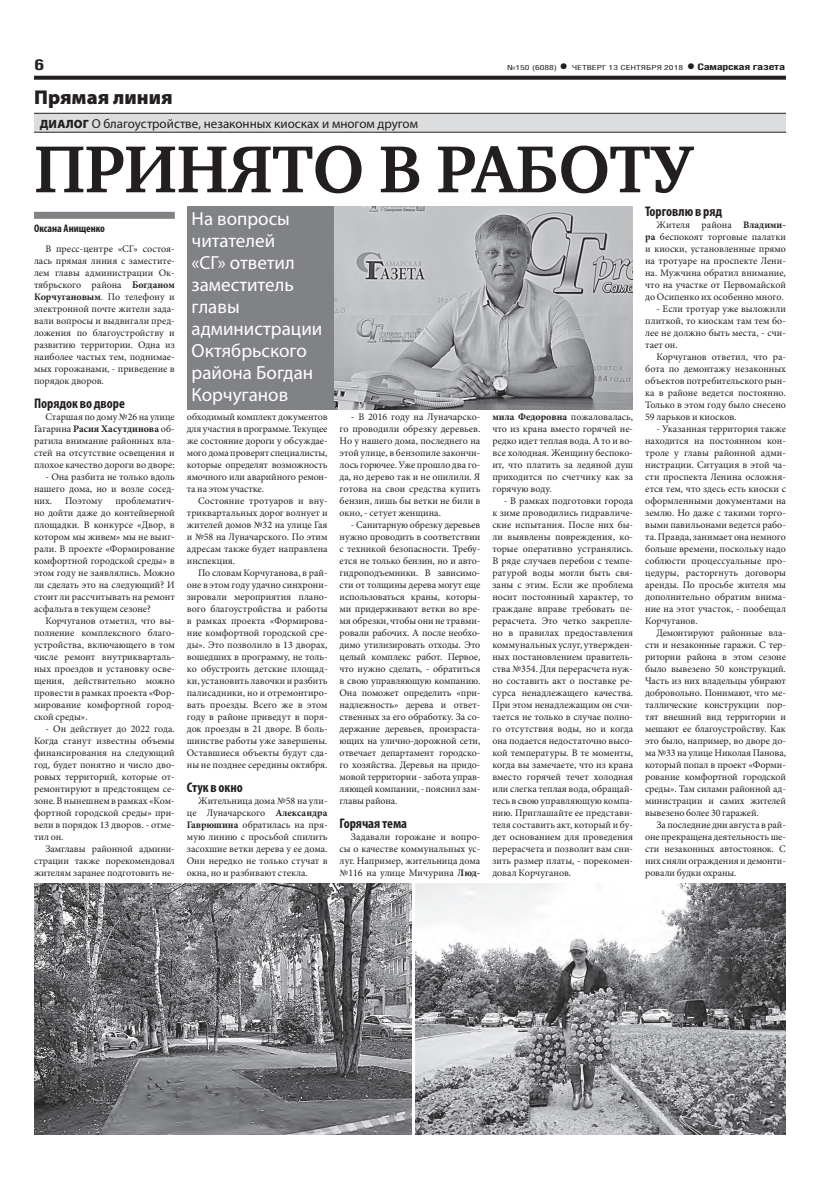
<style>
.page{position:relative;width:820px;height:1191px;background:#fff}
.page>*{position:absolute;margin:0;border:0;box-sizing:border-box;transform-origin:0 0}
.заголовок{font:700 68px "Charter C";letter-spacing:-.01em;color:#231f20}
.рубрика{font:900 20px "Myriad Pro";color:#231f20}
.подзаголовок{font:19px/22px "Myriad Pro";color:#fff}
.t1{font:700 15px "Helios Cond";color:#231f20;scale:1.4 1}
.ЗАГ_в_ТЕКСТЕ{font:700 condensed 14px "Myriad Pro";color:#231f20}
.надзаголовок{font:13px "Myriad Pro";color:#231f20}
.автор_чб{font:700 condensed 11px "Myriad Pro";color:#231f20}
.ОСНОВНОЙ{font:10px/12px "Minion Pro";color:#231f20;text-align:justify}
.t2{font:7px "Helios Cond";color:#231f20;scale:1.4 1}
.s1{font-weight:700;font-size:16px}
.s2{font-weight:700;font-size:9px}
.s3{font-weight:900;font-size:12px}
.s4{font-weight:700}
</style>
<div class="page">
<svg style="left:34px;top:76px;width:751px;height:4px;background:#322f2f"></svg>
<div style="left:34px;top:113px;width:751px;height:19px;background:#dcdddf"></div>
<hr style="left:34px;top:113px;width:751px;height:1px;background:#231f20">
<hr style="left:34px;top:132px;width:751px;height:1px;background:#231f20">
<div style="left:34px;top:212px;width:141px;height:7px;background:#808285"></div>
<img style="left:333px;top:207px;width:299px;height:203px">
<div style="left:187px;top:207px;width:146px;height:203px;background:#808285"></div>
<img style="left:34px;top:883px;width:377px;height:251px">
<img style="left:415px;top:883px;width:370px;height:251px">
<p class="t1" style="left:34px;top:55px;width:9px">6</p>
<p class="t2" style="left:507px;top:63px;width:200px">№150 (6088) <span class="s1">•</span> ЧЕТВЕРГ 13 СЕНТЯБРЯ 2018 <span class="s1">•</span> <span class="s2">Самарская газета</span></p>
<p class="рубрика" style="left:34px;top:86px;width:140px">Прямая линия</p>
<p class="надзаголовок" style="left:40px;top:115px;width:379px"><span class="s3">ДИАЛОГ</span> О благоустройстве, незаконных киосках и многом другом</p>
<p class="заголовок" style="left:34px;top:132px;width:660px">ПРИНЯТО В РАБОТУ</p>
<p class="подзаголовок" style="left:191px;top:207px;width:132px">На вопросы читателей<br>«СГ» ответил заместитель главы администрации<br>Октябрьского района Богдан<br>Корчуганов</p>
<p class="ЗАГ_в_ТЕКСТЕ" style="left:645px;top:203px;width:78px">Торговлю в ряд</p>
<p class="ОСНОВНОЙ" style="left:645px;top:219px;width:142px;text-indent:11px">Жителя района <span class="s4">Владими&shy;ра</span> беспокоят торговые палатки и киоски, установленные прямо на тротуаре на проспекте Лени&shy;на. Мужчина обратил внимание, что на участке от Первомайской до Осипенко их особенно много.</p>
<p class="ОСНОВНОЙ" style="left:645px;top:303px;width:142px;text-indent:11px">- Если тротуар уже выложили плиткой, то киоскам там тем бо&shy;лее не должно быть места, - счи&shy;тает он.</p>
<p class="ОСНОВНОЙ" style="left:645px;top:351px;width:142px;text-indent:11px">Корчуганов ответил, что ра&shy;бота по демонтажу незаконных объектов потребительского рын&shy;ка в районе ведется постоянно.<br>Только в этом году было снесено 59 ларьков и киосков.</p>
<p class="ОСНОВНОЙ" style="left:645px;top:423px;width:142px;text-indent:11px">- Указанная территория также находится на постоянном кон&shy;троле у главы районной адми&shy;нистрации. Ситуация в этой ча&shy;сти проспекта Ленина осложня&shy;ется тем, что здесь есть киоски с оформленными документами на землю. Но даже с такими торго&shy;выми павильонами ведется рабо&shy;та. Правда, занимает она немного больше времени, поскольку надо соблюсти процессуальные про&shy;цедуры, расторгнуть договоры аренды. По просьбе жителя мы дополнительно обратим внима&shy;ние на этот участок, - пообещал Корчуганов.</p>
<p class="ОСНОВНОЙ" style="left:645px;top:627px;width:142px;text-indent:11px">Демонтируют районные вла&shy;сти и незаконные гаражи. С тер&shy;ритории района в этом сезоне было вывезено 50 конструкций.<br>Часть из них владельцы убирают добровольно. Понимают, что ме&shy;таллические конструкции пор&shy;тят внешний вид территории и мешают ее благоустройству. Как это было, например, во дворе до&shy;ма №33 на улице Николая Панова, который попал в проект «Форми&shy;рование комфортной городской среды». Там силами районной ад&shy;министрации и самих жителей вывезено более 30 гаражей.</p>
<p class="ОСНОВНОЙ" style="left:645px;top:819px;width:142px;text-indent:11px">За последние дни августа в рай&shy;оне прекращена деятельность ше&shy;сти незаконных автостоянок. С них сняли ограждения и демонти&shy;ровали будки охраны.</p>
<p class="автор_чб" style="left:34px;top:222px;width:72px">Оксана Анищенко</p>
<p class="ОСНОВНОЙ" style="left:34px;top:243px;width:142px;text-indent:11px">В пресс-центре «СГ» состоя&shy;лась прямая линия с заместите&shy;лем главы администрации Ок&shy;тябрьского района <span class="s4">Богданом Корчугановым</span>. По телефону и электронной почте жители зада&shy;вали вопросы и выдвигали пред&shy;ложения по благоустройству и развитию территории. Одна из наиболее частых тем, поднимае&shy;мых горожанами, - приведение в порядок дворов.</p>
<p class="ЗАГ_в_ТЕКСТЕ" style="left:34px;top:395px;width:92px">Порядок во дворе</p>
<p class="ОСНОВНОЙ" style="left:34px;top:411px;width:142px;text-indent:11px">Старшая по дому №26 на улице Гагарина <span class="s4">Расия Хасутдинова</span> об&shy;ратила внимание районных вла&shy;стей на отсутствие освещения и плохое качество дороги во дворе:</p>
<p class="ОСНОВНОЙ" style="left:34px;top:471px;width:142px;text-indent:11px">- Она разбита не только вдоль нашего дома, но и возле сосед&shy;них.</p>
<p class="ОСНОВНОЙ" style="left:187px;top:411px;width:142px">обходимый комплект документов для участия в программе. Текущее же состояние дороги у обсуждае&shy;мого дома проверят специалисты, которые определят возможность ямочного или аварийного ремон&shy;та на этом участке.</p>
<p class="ОСНОВНОЙ" style="left:187px;top:495px;width:142px;text-indent:11px">Состояние тротуаров и вну&shy;триквартальных дорог волнует и жителей домов №32 на улице Гая и №58 на Луначарского. По этим адресам также будет направлена инспекция.</p>
<p class="ОСНОВНОЙ" style="left:187px;top:567px;width:142px;text-indent:11px">По словам Корчуганова, в рай&shy;оне в этом году удачно синхрони&shy;зировали мероприятия плано&shy;вого благоустройства и работы в рамках проекта «Формирова&shy;ние комфортной городской сре&shy;ды». Это позволило в 13 дворах, вошедших в программу, не толь&shy;ко обустроить детские площад&shy;ки, установить лавочки и разбить палисадники, но и отремонтиро&shy;вать проезды. Всего же в этом году в районе приведут в поря&shy;док проезды в 21 дворе. В боль&shy;шинстве работы уже завершены.<br>Оставшиеся объекты будут сда&shy;ны не позднее середины октября.</p>
<p class="ЗАГ_в_ТЕКСТЕ" style="left:187px;top:779px;width:57px">Стук в окно</p>
<p class="ОСНОВНОЙ" style="left:187px;top:795px;width:142px;text-indent:11px">Жительница дома №58 на ули&shy;це Луначарского <span class="s4">Александра Гаврюшина</span> обратилась на пря&shy;мую линию с просьбой спилить засохшие ветки дерева у ее дома.<br>Они нередко не только стучат в окна, но и разбивают стекла.</p>
<p class="ОСНОВНОЙ" style="left:492px;top:411px;width:142px"><span class="s4">мила Федоровна</span> пожаловалась, что из крана вместо горячей не&shy;редко идет теплая вода. А то и во&shy;все холодная. Женщину беспоко&shy;ит, что платить за ледяной душ приходится по счетчику как за горячую воду.</p>
<p class="ОСНОВНОЙ" style="left:492px;top:495px;width:142px;text-indent:11px">- В рамках подготовки города к зиме проводились гидравличе&shy;ские испытания. После них бы&shy;ли выявлены повреждения, ко&shy;торые оперативно устранялись.<br>В ряде случаев перебои с темпе&shy;ратурой воды могли быть свя&shy;заны с этим. Если же проблема носит постоянный характер, то граждане вправе требовать пе&shy;рерасчета. Это четко закрепле&shy;но в правилах предоставления коммунальных услуг, утвержден&shy;ных постановлением правитель&shy;ства №354. Для перерасчета нуж&shy;но составить акт о поставке ре&shy;сурса ненадлежащего качества.<br>При этом ненадлежащим он счи&shy;тается не только в случае полно&shy;го отсутствия воды, но и когда она подается недостаточно высо&shy;кой температуры. В те моменты, когда вы замечаете, что из крана вместо горячей течет холодная или слегка теплая вода, обращай&shy;тесь в свою управляющую компа&shy;нию. Приглашайте ее представи&shy;теля составить акт, который и бу&shy;дет основанием для проведения перерасчета и позволит вам сни&shy;зить размер платы, - порекомен&shy;довал Корчуганов.</p>
<p class="ОСНОВНОЙ" style="left:339px;top:411px;width:142px;text-indent:11px">- В 2016 году на Луначарско&shy;го проводили обрезку деревьев.<br>Но у нашего дома, последнего на этой улице, в бензопиле закончи&shy;лось горючее. Уже прошло два го&shy;да, но дерево так и не опилили. Я готова на свои средства купить бензин, лишь бы ветки не били в окно, - сетует женщина.</p>
<p class="ОСНОВНОЙ" style="left:339px;top:519px;width:142px;text-indent:11px">- Санитарную обрезку деревьев нужно проводить в соответствии с техникой безопасности. Требу&shy;ется не только бензин, но и авто&shy;гидроподъемники. В зависимо&shy;сти от толщины дерева могут еще использоваться краны, которы&shy;ми придерживают ветки во вре&shy;мя обрезки, чтобы они не травми&shy;ровали рабочих. А после необхо&shy;димо утилизировать отходы. Это целый комплекс работ. Первое, что нужно сделать, - обратиться в свою управляющую компанию.<br>Она поможет определить «при&shy;надлежность» дерева и ответ&shy;ственных за его обработку. За со&shy;держание деревьев, произраста&shy;ющих на улично-дорожной сети, отвечает департамент городско&shy;го хозяйства. Деревья на придо&shy;мовой территории - забота управ&shy;ляющей компании, - пояснил зам&shy;главы района.</p>
<p class="ЗАГ_в_ТЕКСТЕ" style="left:339px;top:815px;width:69px">Горячая тема</p>
<p class="ОСНОВНОЙ" style="left:339px;top:831px;width:142px;text-indent:11px">Задавали горожане и вопро&shy;сы о качестве коммунальных ус&shy;луг. Например, жительница дома №116 на улице Мичурина <span class="s4">Люд-</span></p>
<p class="ОСНОВНОЙ" style="left:34px;top:495px;width:142px;text-indent:81px">проблематич&shy;но дойти даже до контейнерной площадки. В конкурсе «Двор, в котором мы живем» мы не выиг&shy;рали. В проекте «Формирование комфортной городской среды» в этом году не заявлялись. Можно ли сделать это на следующий? И стоит ли рассчитывать на ремонт асфальта в текущем сезоне?</p>
<p class="ОСНОВНОЙ" style="left:34px;top:615px;width:142px;text-indent:11px">Корчуганов отметил, что вы&shy;полнение комплексного благо&shy;устройства, включающего в том числе ремонт внутрикварталь&shy;ных проездов и установку осве&shy;щения, действительно можно провести в рамках проекта «Фор&shy;мирование комфортной город&shy;ской среды».</p>
<p class="ОСНОВНОЙ" style="left:34px;top:723px;width:142px;text-indent:11px">- Он действует до 2022 года.<br>Когда станут известны объемы финансирования на следующий год, будет понятно и число дво&shy;ровых территорий, которые от&shy;ремонтируют в предстоящем се&shy;зоне. В нынешнем в рамках «Ком&shy;фортной городской среды» при&shy;вели в порядок 13 дворов. - отме&shy;тил он.</p>
<p class="ОСНОВНОЙ" style="left:34px;top:843px;width:142px;text-indent:11px">Замглавы районной админи&shy;страции также порекомендовал жителям заранее подготовить не-</p>
<p class="ОСНОВНОЙ" style="left:65px;top:495px;width:39px">Поэтому</p>
</div>
